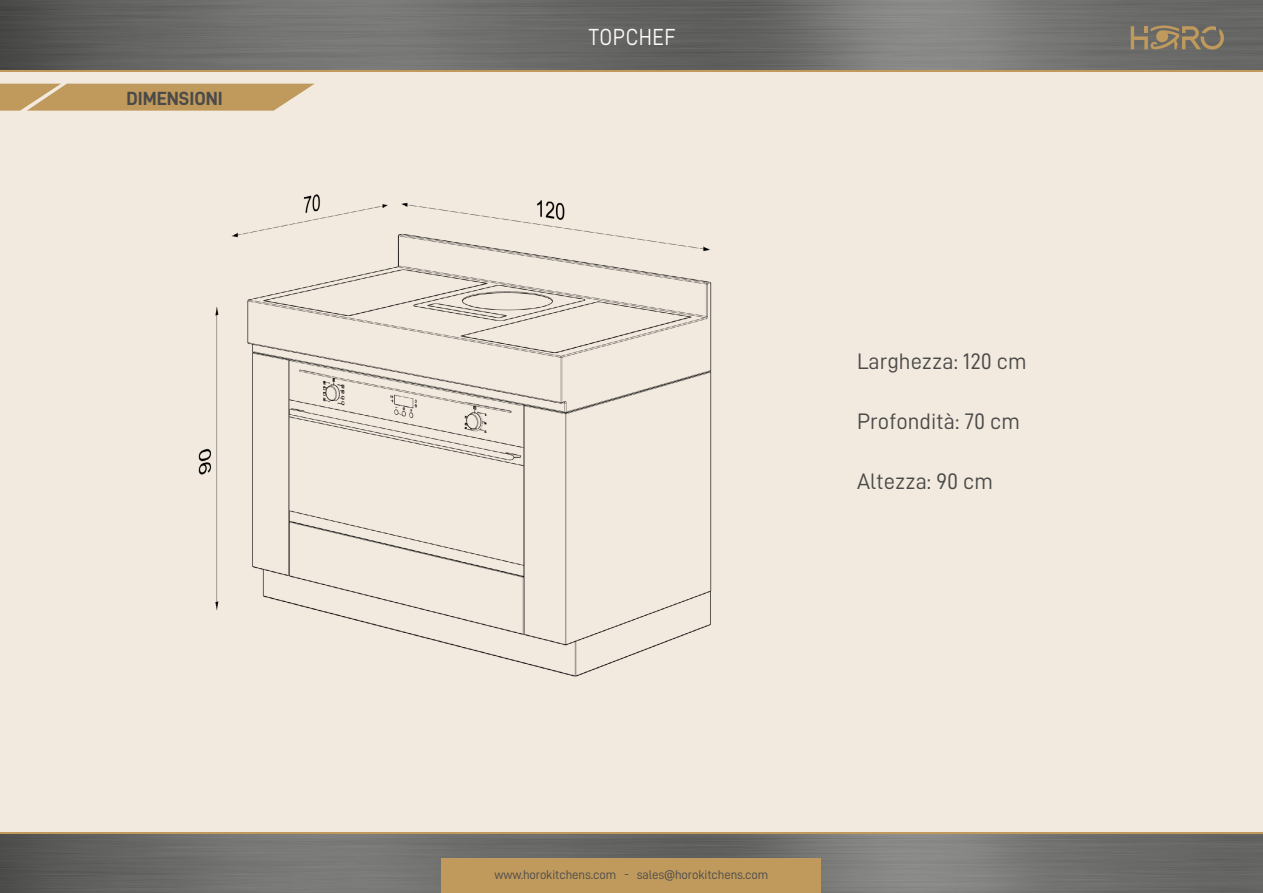
<style>
.page{position:relative;width:1263px;height:893px;background:#f3eadf}
.page>*{position:absolute;margin:0;border:0;box-sizing:border-box;transform-origin:0 0}
.t1{font:23.4px "D DIN";letter-spacing:.02em;color:#fcfaf7;scale:.9 1}
.t2{font:22.5px "D DIN";color:#4a4a49}
.t3{font:19.05px "D DIN Bold";color:#4a4a49}
.t4{font:12.75px "D DIN";letter-spacing:-.01em;color:#4a4a49}
</style>
<div class="page">
<img style="left:0;top:0;width:1263px;height:70px">
<img style="left:0;top:834px;width:1263px;height:59px">
<svg style="left:1131px;top:25px;width:93px;height:25px;background:#8b7c62"></svg>
<hr style="left:0;top:832px;width:1263px;height:2px;background:#c09a5d">
<hr style="left:0;top:70px;width:1263px;height:2px;background:#c09a5d">
<div style="left:441px;top:858px;width:380px;height:35px;background:#c09a5d"></div>
<img style="left:198px;top:194px;width:514px;height:483px">
<svg style="left:0;top:84px;width:314px;height:27px;background:#c4a169"></svg>
<h3 class="t3" style="left:127px;top:87px;width:98px">DIMENSIONI</h3>
<h1 class="t1" style="left:589px;top:24px;width:98px">TOPCHEF</h1>
<h2 class="t2" style="left:857px;top:349px;width:171px">Larghezza: 120 cm</h2>
<h2 class="t2" style="left:857px;top:409px;width:164px">Profondità: 70 cm</h2>
<h2 class="t2" style="left:857px;top:469px;width:138px">Altezza: 90 cm</h2>
<p class="t4" style="left:495px;top:868px;width:275px">www.horokitchens.com - sales@horokitchens.com</p>
</div>
